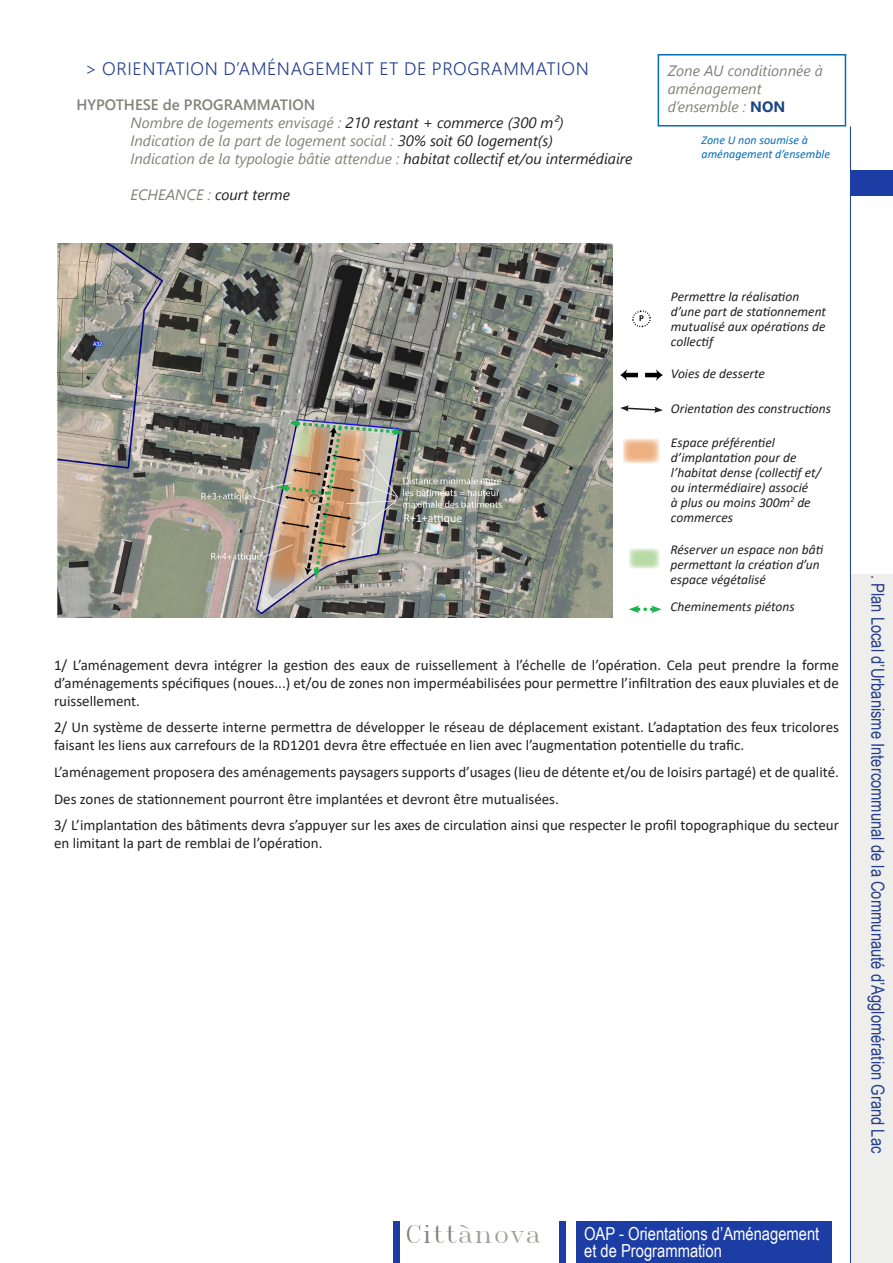
<style>
.page{position:relative;width:893px;height:1263px;background:#fff}
.page>*{position:absolute;margin:0;border:0;box-sizing:border-box;transform-origin:0 0}
.t1{font:24px "Roman T";letter-spacing:-.01em;color:#9b9d91}
.t2{font:18px "Arial Narrow";color:#253f8e}
.t3{font:18px/16.5px "Arial Narrow";color:#fff}
.t4{font:300 18px "Segoe UI";letter-spacing:.035em;color:#253f8e}
.t5{font:15px/18px "Calibri";color:#231f20}
.t6{font:italic 15px/18px "Segoe UI";color:#808378}
.t7{font:600 15px "Segoe UI";color:#808378}
.t8{font:italic 15px "Segoe UI";color:#231f20}
.t9{font:italic 13.5px/15px "Calibri";color:#231f20}
.t10{font:italic 12px/13.5px "Calibri";color:#076bb6}
.t11{font:12px "Calibri";color:#fff}
.t12{font:700 9.15px "Calibri";color:#000001}
.s1{color:#231f20}
.s2{color:#808378}
.s3{font-weight:700;font-style:normal;color:#1d4385}
</style>
<div class="page">
<img style="left:57px;top:243px;width:555px;height:374px">
<img style="left:623px;top:439px;width:37px;height:24px">
<svg style="left:620px;top:369px;width:43px;height:12px"></svg>
<svg style="left:632px;top:310px;width:19px;height:18px"></svg>
<img style="left:290px;top:252px;width:193px;height:180px">
<hr style="left:850px;top:127px;width:1px;height:1135px;background:#1c3da3">
<div style="left:850px;top:170px;width:43px;height:26px;background:#1c3da3"></div>
<div style="left:851px;top:575px;width:42px;height:688px;background:#eeeeec"></div>
<div style="left:576px;top:1221px;width:256px;height:42px;background:#1c3da3"></div>
<div style="left:559px;top:1221px;width:7px;height:42px;background:#1c3da3"></div>
<div style="left:393px;top:1221px;width:7px;height:42px;background:#1c3da3"></div>
<div style="left:658px;top:54px;width:188px;height:73px;border:2px solid #076bb6"></div>
<img style="left:629px;top:548px;width:31px;height:21px">
<svg style="left:629px;top:605px;width:33px;height:8px"></svg>
<svg style="left:620px;top:405px;width:43px;height:8px"></svg>
<img style="left:278px;top:420px;width:125px;height:158px">
<p class="t4" style="left:85px;top:51px;width:505px">&gt; ORIENTATION D’AMÉNAGEMENT ET DE PROGRAMMATION</p>
<p class="t7" style="left:77px;top:91px;width:240px">HYPOTHESE de PROGRAMMATION</p>
<p class="t6" style="left:131px;top:112px;width:434px">Nombre de logements envisagé : <span class="s1">210 restant + commerce (300 m²)</span></p>
<p class="t6" style="left:131px;top:130px;width:424px">Indication de la part de logement social : <span class="s1">30% soit 60 logement(s)</span></p>
<p class="t6" style="left:131px;top:148px;width:504px">Indication de la typologie bâtie attendue : <span class="s1">habitat collectif et/ou intermédiaire</span></p>
<p class="t8" style="left:131px;top:181px;width:161px"><span class="s2">ECHEANCE :</span> court terme</p>
<p class="t6" style="left:668px;top:59px;width:157px">Zone AU conditionnée à aménagement</p>
<p class="t6" style="left:668px;top:95px;width:119px">d’ensemble : <span class="s3">NON</span></p>
<p class="t10" style="left:702px;top:133px;width:130px">Zone U non soumise à aménagement d’ensemble</p>
<p class="t11" style="left:403px;top:509px;width:61px">R+1+attique</p>
<p class="t12" style="left:639px;top:312px;width:6px">P</p>
<p class="t9" style="left:671px;top:289px;width:157px">Permettre la réalisation d’une part de stationnement mutualisé aux opérations de collectif</p>
<p class="t9" style="left:671px;top:365px;width:96px">Voies de desserte</p>
<p class="t9" style="left:671px;top:400px;width:162px">Orientation des constructions</p>
<p class="t9" style="left:671px;top:434px;width:151px">Espace préférentiel d’implantation pour de l’habitat dense (collectif et/ ou intermédiaire) associé<br>à plus ou moins 300m<sup>2</sup> de commerces</p>
<p class="t9" style="left:670px;top:542px;width:155px">Réserver un espace non bâti permettant la création d’un espace végétalisé</p>
<p class="t9" style="left:670px;top:599px;width:126px">Cheminements piétons</p>
<p class="t5" style="left:54px;top:655px;width:786px;text-align:justify">1/ L’aménagement devra intégrer la gestion des eaux de ruissellement à l’échelle de l’opération. Cela peut prendre la forme d’aménagements spécifiques (noues...) et/ou de zones non imperméabilisées pour permettre l’infiltration des eaux pluviales et de ruissellement.</p>
<p class="t5" style="left:54px;top:718px;width:786px">2/ Un système de desserte interne permettra de développer le réseau de déplacement existant. L’adaptation des feux tricolores faisant les liens aux carrefours de la RD1201 devra être effectuée en lien avec l’augmentation potentielle du trafic.</p>
<p class="t5" style="left:54px;top:763px;width:786px">L’aménagement proposera des aménagements paysagers supports d’usages (lieu de détente et/ou de loisirs partagé) et de qualité.</p>
<p class="t5" style="left:54px;top:789px;width:506px">Des zones de stationnement pourront être implantées et devront être mutualisées.</p>
<p class="t5" style="left:54px;top:816px;width:786px">3/ L’implantation des bâtiments devra s’appuyer sur les axes de circulation ainsi que respecter le profil topographique du secteur en limitant la part de remblai de l’opération.</p>
<p class="t1" style="left:405px;top:1218px;width:139px"><span class="s2">Citt</span>ànova</p>
<p class="t3" style="left:584px;top:1225px;width:237px">OAP - Orientations d’Aménagement et de Programmation</p>
<p class="t2" style="left:891px;top:575px;width:580px;rotate:90deg">. Plan Local d’Urbanisme Intercommunal de la Communauté d’Agglomération Grand Lac</p>
</div>
